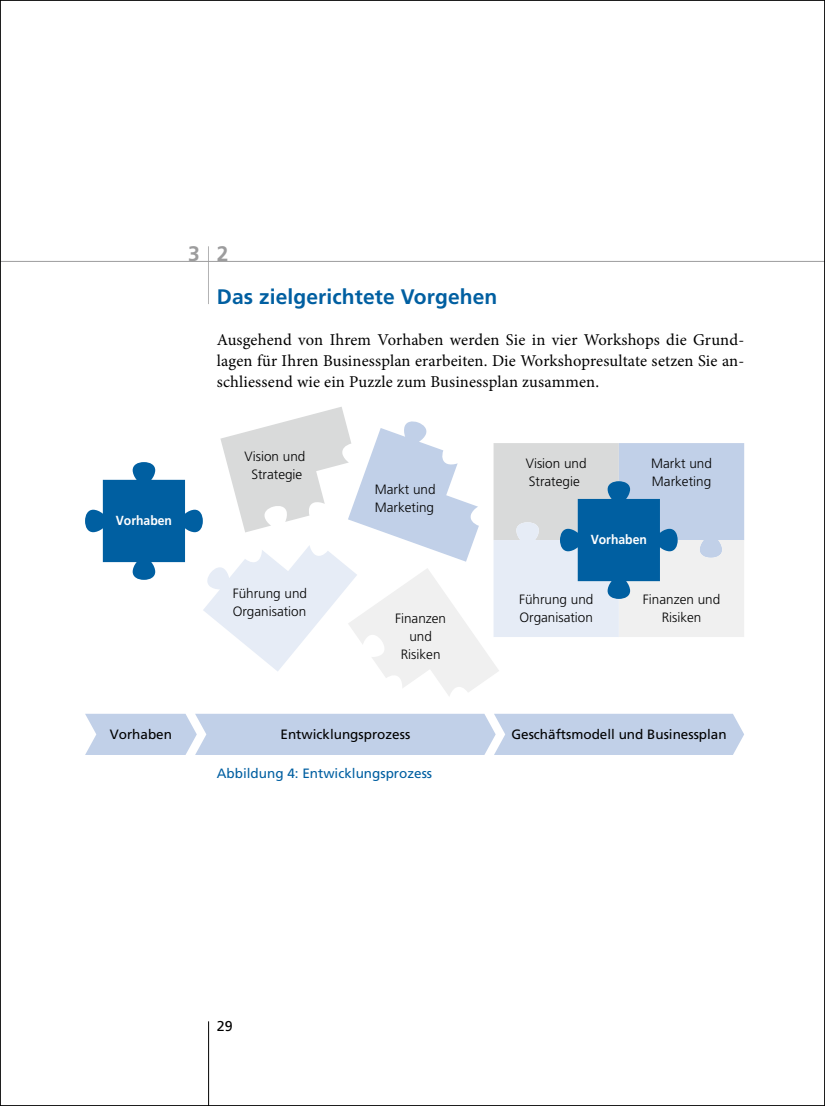
<style>
.page{position:relative;width:825px;height:1106px;background:#fff}
.page>*{position:absolute;margin:0;border:0;box-sizing:border-box;transform-origin:0 0}
.t1{font:700 21px "Frutiger LT Std";letter-spacing:.005em;color:#005fa1}
.t2{font:700 21px "Frutiger LT Std";color:#9c9c9d}
.t3{font:16.5px/21px "Minion Pro";letter-spacing:.01em;color:#000;text-align:justify}
.t4{font:14.25px "Frutiger LT Std";color:#000}
.t5{font:300 13.5px/18px "Frutiger LT Std";color:#000}
.t6{font:13.5px "Frutiger LT Std";color:#000}
.t7{font:13.5px "Frutiger LT Std";color:#005fa1}
.t8{font:700 13.2px "Frutiger LT Std";color:#fff;scale:.93 1}
</style>
<div class="page">
<hr style="left:208px;top:1021px;width:1px;height:84px;background:#000">
<hr style="left:0;top:261px;width:825px;height:1px;background:#9c9c9d">
<hr style="left:208px;top:246px;width:1px;height:58px;background:#9c9c9d">
<svg style="left:85px;top:407px;width:659px;height:289px"></svg>
<svg style="left:85px;top:713px;width:659px;height:42px;background:#c4d2e9"></svg>
<p class="t2" style="left:188px;top:244px;width:42px">3 2</p>
<p class="t1" style="left:217px;top:286px;width:282px">Das zielgerichtete Vorgehen</p>
<p class="t3" style="left:217px;top:331px;width:529px">Ausgehend von Ihrem Vorhaben werden Sie in vier Workshops die Grund&shy;lagen für Ihren Businessplan erarbeiten. Die Workshopresultate setzen Sie an&shy;schliessend wie ein Puzzle zum Businessplan zusammen.</p>
<p class="t8" style="left:116px;top:514px;width:62px">Vorhaben</p>
<p class="t5" style="left:245px;top:448px;width:62px;text-align:center">Vision und<br>Strategie</p>
<p class="t5" style="left:233px;top:585px;width:76px">Führung und<br>Organisation</p>
<p class="t5" style="left:375px;top:481px;width:62px">Markt und<br>Marketing</p>
<p class="t5" style="left:395px;top:609px;width:53px;text-align:center">Finanzen und<br>Risiken</p>
<p class="t5" style="left:526px;top:455px;width:62px">Vision und<br>Strategie</p>
<p class="t5" style="left:651px;top:455px;width:62px">Markt und<br>Marketing</p>
<p class="t8" style="left:591px;top:533px;width:62px">Vorhaben</p>
<p class="t5" style="left:519px;top:591px;width:76px">Führung und<br>Organisation</p>
<p class="t5" style="left:643px;top:591px;width:79px;text-align:center">Finanzen und<br>Risiken</p>
<p class="t6" style="left:110px;top:727px;width:64px">Vorhaben</p>
<p class="t6" style="left:511px;top:727px;width:217px">Geschäftsmodell und Businessplan</p>
<p class="t6" style="left:280px;top:727px;width:131px">Entwicklungsprozess</p>
<p class="t7" style="left:217px;top:766px;width:217px">Abbildung 4: Entwicklungsprozess</p>
<p class="t4" style="left:217px;top:1019px;width:17px">29</p>
</div>
